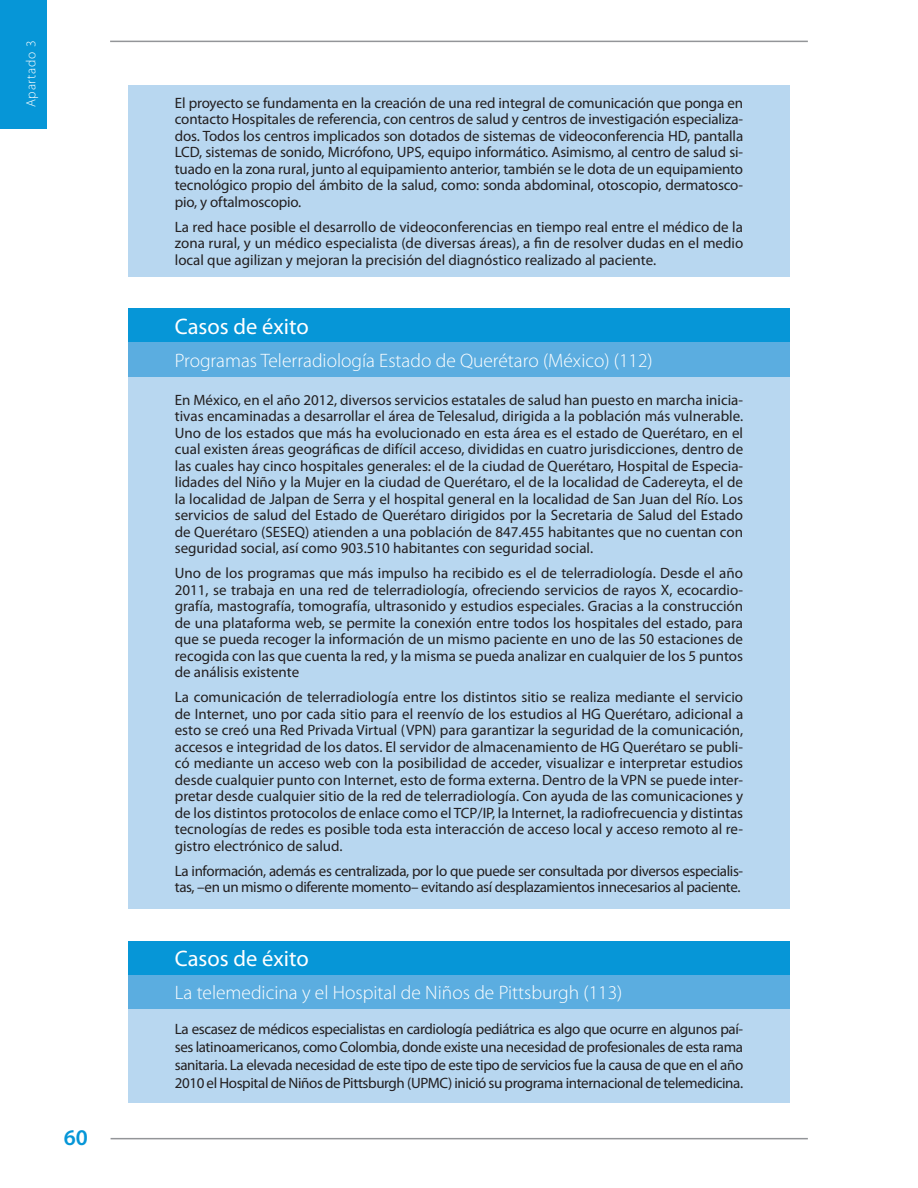
<style>
.page{position:relative;width:918px;height:1188px;background:#fff}
.page>*{position:absolute;margin:0;border:0;box-sizing:border-box;transform-origin:0 0}
.t1{font:22.5px "Myriad Pro";color:#fff}
.t2{font:600 22.5px "Myriad Pro";color:#0696d7}
.t3{font:300 19.5px "Myriad Pro";color:#fff}
.t4{font:15px/16.5px "Myriad Pro";letter-spacing:-.01em;color:#231f20;text-align:justify}
.t5{font:300 13.5px "Myriad Pro";letter-spacing:.05em;color:#fff}
</style>
<div class="page">
<hr style="left:111px;top:1138px;width:697px;height:1px;background:#939598">
<hr style="left:110px;top:41px;width:698px;height:1px;background:#939598">
<div style="left:128px;top:85px;width:662px;height:191px;background:#b8d7f0"></div>
<div style="left:128px;top:309px;width:662px;height:34px;background:#0696d7"></div>
<div style="left:128px;top:343px;width:662px;height:34px;background:#5bade0"></div>
<div style="left:128px;top:377px;width:662px;height:531px;background:#b8d7f0"></div>
<div style="left:128px;top:941px;width:662px;height:34px;background:#0696d7"></div>
<div style="left:128px;top:975px;width:662px;height:34px;background:#5bade0"></div>
<div style="left:128px;top:1009px;width:662px;height:94px;background:#b8d7f0"></div>
<div style="left:0;top:0;width:47px;height:128px;background:#0696d7"></div>
<p class="t5" style="left:23px;top:107px;width:68px;rotate:-90deg">Apartado 3</p>
<h1 class="t2" style="left:64px;top:1123px;width:26px">60</h1>
<p class="t4" style="left:175px;top:94px;width:570px">El proyecto se fundamenta en la creación de una red integral de comunicación que ponga en contacto Hospitales de referencia, con centros de salud y centros de investigación especializa&shy;dos. Todos los centros implicados son dotados de sistemas de videoconferencia HD, pantalla LCD, sistemas de sonido, Micrófono, UPS, equipo informático. Asimismo, al centro de salud si&shy;tuado en la zona rural, junto al equipamiento anterior, también se le dota de un equipamiento tecnológico propio del ámbito de la salud, como: sonda abdominal, otoscopio, dermatosco&shy;pio, y oftalmoscopio.</p>
<p class="t4" style="left:175px;top:218px;width:570px">La red hace posible el desarrollo de videoconferencias en tiempo real entre el médico de la zona rural, y un médico especialista (de diversas áreas), a fin de resolver dudas en el medio local que agilizan y mejoran la precisión del diagnóstico realizado al paciente.</p>
<h1 class="t1" style="left:175px;top:313px;width:135px">Casos de éxito</h1>
<h2 class="t3" style="left:175px;top:349px;width:480px">Programas Telerradiología Estado de Querétaro (México) (112)</h2>
<p class="t4" style="left:175px;top:391px;width:570px">En México, en el año 2012, diversos servicios estatales de salud han puesto en marcha inicia&shy;tivas encaminadas a desarrollar el área de Telesalud, dirigida a la población más vulnerable.<br>Uno de los estados que más ha evolucionado en esta área es el estado de Querétaro, en el cual existen áreas geográficas de difícil acceso, divididas en cuatro jurisdicciones, dentro de las cuales hay cinco hospitales generales: el de la ciudad de Querétaro, Hospital de Especia&shy;lidades del Niño y la Mujer en la ciudad de Querétaro, el de la localidad de Cadereyta, el de la localidad de Jalpan de Serra y el hospital general en la localidad de San Juan del Río. Los servicios de salud del Estado de Querétaro dirigidos por la Secretaria de Salud del Estado de Querétaro (SESEQ) atienden a una población de 847.455 habitantes que no cuentan con seguridad social, así como 903.510 habitantes con seguridad social.</p>
<p class="t4" style="left:175px;top:565px;width:570px">Uno de los programas que más impulso ha recibido es el de telerradiología. Desde el año 2011, se trabaja en una red de telerradiología, ofreciendo servicios de rayos X, ecocardio&shy;grafía, mastografía, tomografía, ultrasonido y estudios especiales. Gracias a la construcción de una plataforma web, se permite la conexión entre todos los hospitales del estado, para que se pueda recoger la información de un mismo paciente en uno de las 50 estaciones de recogida con las que cuenta la red, y la misma se pueda analizar en cualquier de los 5 puntos de análisis existente</p>
<p class="t4" style="left:175px;top:689px;width:570px">La comunicación de telerradiología entre los distintos sitio se realiza mediante el servicio de Internet, uno por cada sitio para el reenvío de los estudios al HG Querétaro, adicional a esto se creó una Red Privada Virtual (VPN) para garantizar la seguridad de la comunicación, accesos e integridad de los datos. El servidor de almacenamiento de HG Querétaro se publi&shy;có mediante un acceso web con la posibilidad de acceder, visualizar e interpretar estudios desde cualquier punto con Internet, esto de forma externa. Dentro de la VPN se puede inter&shy;pretar desde cualquier sitio de la red de telerradiología. Con ayuda de las comunicaciones y de los distintos protocolos de enlace como el TCP/IP, la Internet, la radiofrecuencia y distintas tecnologías de redes es posible toda esta interacción de acceso local y acceso remoto al re&shy;gistro electrónico de salud.</p>
<p class="t4" style="left:175px;top:862px;width:570px">La información, además es centralizada, por lo que puede ser consultada por diversos especialis&shy;tas, –en un mismo o diferente momento– evitando así desplazamientos innecesarios al paciente.</p>
<h1 class="t1" style="left:175px;top:945px;width:135px">Casos de éxito</h1>
<h2 class="t3" style="left:175px;top:981px;width:449px">La telemedicina y el Hospital de Niños de Pittsburgh (113)</h2>
<p class="t4" style="left:175px;top:1020px;width:570px;line-height:18px">La escasez de médicos especialistas en cardiología pediátrica es algo que ocurre en algunos paí&shy;ses latinoamericanos, como Colombia, donde existe una necesidad de profesionales de esta rama sanitaria. La elevada necesidad de este tipo de este tipo de servicios fue la causa de que en el año 2010 el Hospital de Niños de Pittsburgh (UPMC) inició su programa internacional de telemedicina.</p>
</div>
